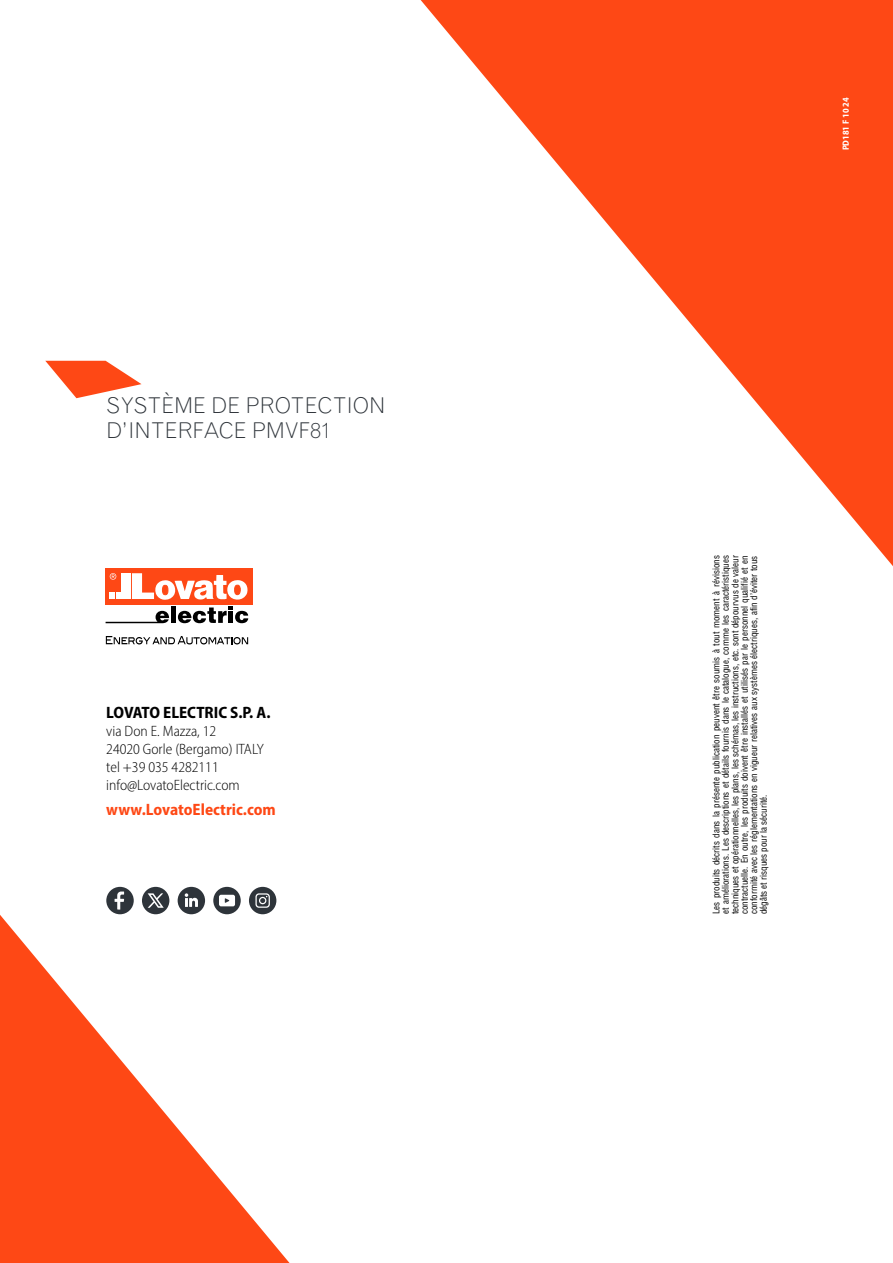
<style>
.page{position:relative;width:893px;height:1263px;background:#fff}
.page>*{position:absolute;margin:0;border:0;box-sizing:border-box;transform-origin:0 0}
.t1{font:300 21.75px/25.5px "Grotesque MT Std";color:#2e343a}
.t2{font:700 semi-condensed 16.5px "Myriad Pro";color:#fe4815}
.t3{font:700 semi-condensed 16.5px "Myriad Pro";color:#000}
.t4{font:300 semi-condensed 15px/18px "Myriad Pro";color:#000}
.t5{font:condensed 9px/9.4px "Helvetica";color:#000;text-align:justify}
.t6{font:700 semi-condensed 9px "Myriad Pro";color:#fff}
</style>
<div class="page">
<div style="left:105px;top:568px;width:148px;height:36px;background:#fe4815"></div>
<svg style="left:106px;top:611px;width:63px;height:12px"></svg>
<div style="left:171px;top:607px;width:5px;height:16px;background:#000"></div>
<svg style="left:178px;top:606px;width:70px;height:17px"></svg>
<svg style="left:110px;top:573px;width:138px;height:27px"></svg>
<svg style="left:106px;top:636px;width:142px;height:8px"></svg>
<svg style="left:421px;top:0;width:472px;height:566px"></svg>
<svg style="left:0;top:915px;width:290px;height:348px;fill:#fe4815"></svg>
<svg style="left:178px;top:887px;width:27px;height:27px"></svg>
<svg style="left:106px;top:887px;width:28px;height:27px"></svg>
<svg style="left:249px;top:887px;width:27px;height:27px"></svg>
<svg style="left:213px;top:887px;width:28px;height:27px"></svg>
<svg style="left:142px;top:887px;width:27px;height:27px"></svg>
<svg style="left:45px;top:360px;width:97px;height:38px"></svg>
<h1 class="t1" style="left:106px;top:392px;width:281px">SYSTÈME DE PROTECTION<br>D’INTERFACE PMVF81</h1>
<h2 class="t3" style="left:106px;top:702px;width:166px">LOVATO ELECTRIC S.P. A.</h2>
<h3 class="t4" style="left:106px;top:722px;width:159px">via Don E. Mazza, 12<br>24020 Gorle (Bergamo) ITALY tel +39 035 4282111 info@LovatoElectric.com</h3>
<h2 class="t2" style="left:106px;top:798px;width:171px">www.LovatoElectric.com</h2>
<p class="t6" style="left:840px;top:150px;width:54px;rotate:-90deg">PD181 F 10 24</p>
<p class="t5" style="left:711px;top:914px;width:360px;rotate:-90deg">Les produits décrits dans la présente publication peuvent être soumis à tout moment à révisions et améliorations. Les descriptions et détails fournis dans le catalogue, comme les caractéristiques techniques et opérationnelles, les plans, les schémas, les instructions, etc. sont dépourvus de valeur contractuelle. En outre, les produits doivent être installés et utilisés par le personnel qualifié et en conformité avec les réglementations en vigueur relatives aux systèmes électriques, afin d’éviter tous dégâts et risques pour la sécurité.</p>
</div>
